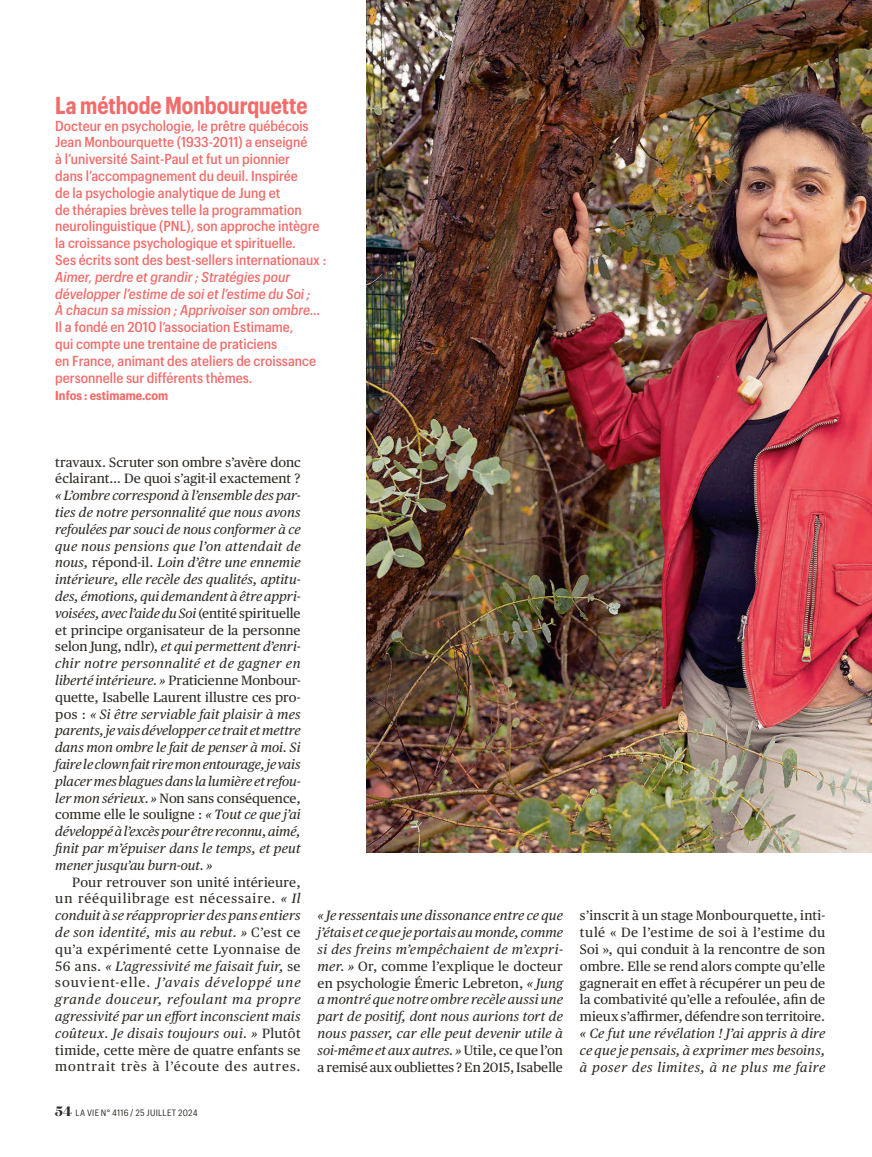
<style>
.page{position:relative;width:872px;height:1157px;background:#fff}
.page>*{position:absolute;margin:0;border:0;box-sizing:border-box;transform-origin:0 0}
.t1{font:700 24px "Graphik Compact";color:#f16c6b;scale:.9 1}
.t2{font:500 14.1px/16.8px "Graphik Compact";color:#f16c6b}
.t3{font:italic 500 14.1px/16.8px "Graphik Compact";color:#f16c6b}
.t4{font:italic 13.5px/16.8px "Publico Text";letter-spacing:.015em;color:#2f2a25;text-align:justify}
.t5{font:13.5px/16.8px "Publico Text";color:#2f2a25}
.t6{font:700 12.6px "Graphik Compact";color:#f16c6b}
.t7{font:9px "Graphik Compact";letter-spacing:.03em;color:#2f2a25}
.s1{font-style:normal}
.s2{font-family:"Domaine Display";font-weight:700;font-size:13.5px}
</style>
<div class="page">
<img style="left:366px;top:0;width:506px;height:852px">
<h1 class="t1" style="left:55px;top:87px;width:282px">La méthode Monbourquette</h1>
<p class="t2" style="left:55px;top:116px;width:272px">Docteur en psychologie, le prêtre québécois Jean Monbourquette (1933-2011) a enseigné<br>à l’université Saint-Paul et fut un pionnier<br>dans l’accompagnement du deuil. Inspirée<br>de la psychologie analytique de Jung et<br>de thérapies brèves telle la programmation neurolinguistique (PNL), son approche intègre la croissance psychologique et spirituelle.<br>Ses écrits sont des best-sellers internationaux :</p>
<p class="t3" style="left:55px;top:267px;width:267px">Aimer, perdre et grandir ; Stratégies pour développer l’estime de soi et l’estime du Soi ;<br>À chacun sa mission ; Apprivoiser son ombre…</p>
<p class="t2" style="left:55px;top:317px;width:262px">Il a fondé en 2010 l’association Estimame,<br>qui compte une trentaine de praticiens<br>en France, animant des ateliers de croissance personnelle sur différents thèmes.</p>
<p class="t6" style="left:55px;top:386px;width:114px">Infos : estimame.com</p>
<p class="t5" style="left:55px;top:453px;width:247px">travaux. Scruter son ombre s’avère donc éclairant… De quoi s’agit-il exactement ?</p>
<p class="t4" style="left:55px;top:486px;width:247px">« L’ombre correspond à l’ensemble des par&shy;ties de notre personnalité que nous avons refoulées par souci de nous conformer à ce que nous pensions que l’on attendait de nous, <span class="s1">répond-il.</span> Loin d’être une ennemie intérieure, elle recèle des qualités, aptitu&shy;des, émotions, qui demandent à être appri&shy;voisées, avec l’aide du Soi <span class="s1">(entité spirituelle et principe organisateur de la personne selon Jung, ndlr),</span> et qui permettent d’enri&shy;chir notre personnalité et de gagner en liberté intérieure. » <span class="s1">Praticienne Monbour&shy;quette, Isabelle Laurent illustre ces pro&shy;pos :</span> « Si être serviable fait plaisir à mes parents, je vais développer ce trait et mettre dans mon ombre le fait de penser à moi. Si faire le clown fait rire mon entourage, je vais placer mes blagues dans la lumière et refou&shy;ler mon sérieux. » <span class="s1">Non sans conséquence, comme elle le souligne :</span> « Tout ce que j’ai développé à l’excès pour être reconnu, aimé, finit par m’épuiser dans le temps, et peut mener jusqu’au burn-out. »</p>
<p class="t4" style="left:55px;top:872px;width:247px;text-indent:17px"><span class="s1">Pour retrouver son unité intérieure, un rééquilibrage est nécessaire.</span> « Il conduit à se réapproprier des pans entiers de son identité, mis au rebut. » <span class="s1">C’est ce qu’a expérimenté cette Lyonnaise de 56 ans.</span> « L’agressivité me faisait fuir, <span class="s1">se souvient-elle.</span> J’avais développé une grande douceur, refoulant ma propre agressivité par un effort inconscient mais coûteux. Je disais toujours oui. » <span class="s1">Plutôt timide, cette mère de quatre enfants se montrait très à l’écoute des autres.</span></p>
<p class="t7" style="left:55px;top:1106px;width:106px"><span class="s2">54</span> LA VIE N° 4116 / 25 JUILLE</p>
<p class="t7" style="left:172px;top:1106px;width:27px">T 2024</p>
<p class="t4" style="left:317px;top:906px;width:247px">« Je ressentais une dissonance entre ce que j’étais et ce que je portais au monde, comme si des freins m’empêchaient de m’expri&shy;mer. » <span class="s1">Or, comme l’explique le docteur en psychologie Émeric Lebreton,</span> « Jung a montré que notre ombre recèle aussi une part de positif, dont nous aurions tort de nous passer, car elle peut devenir utile à soi-même et aux autres. » <span class="s1">Utile, ce que l’on a remisé aux oubliettes ? En 2015, Isabelle</span></p>
<p class="t5" style="left:580px;top:906px;width:247px;text-align:justify">s’inscrit à un stage Monbourquette, inti&shy;tulé « De l’estime de soi à l’estime du Soi », qui conduit à la rencontre de son ombre. Elle se rend alors compte qu’elle gagnerait en effet à récupérer un peu de la combativité qu’elle a refoulée, afin de mieux s’affirmer, défendre son territoire.</p>
<p class="t4" style="left:580px;top:1024px;width:247px">« Ce fut une révélation ! J’ai appris à dire ce que je pensais, à exprimer mes besoins, à poser des limites, à ne plus me faire</p>
</div>
